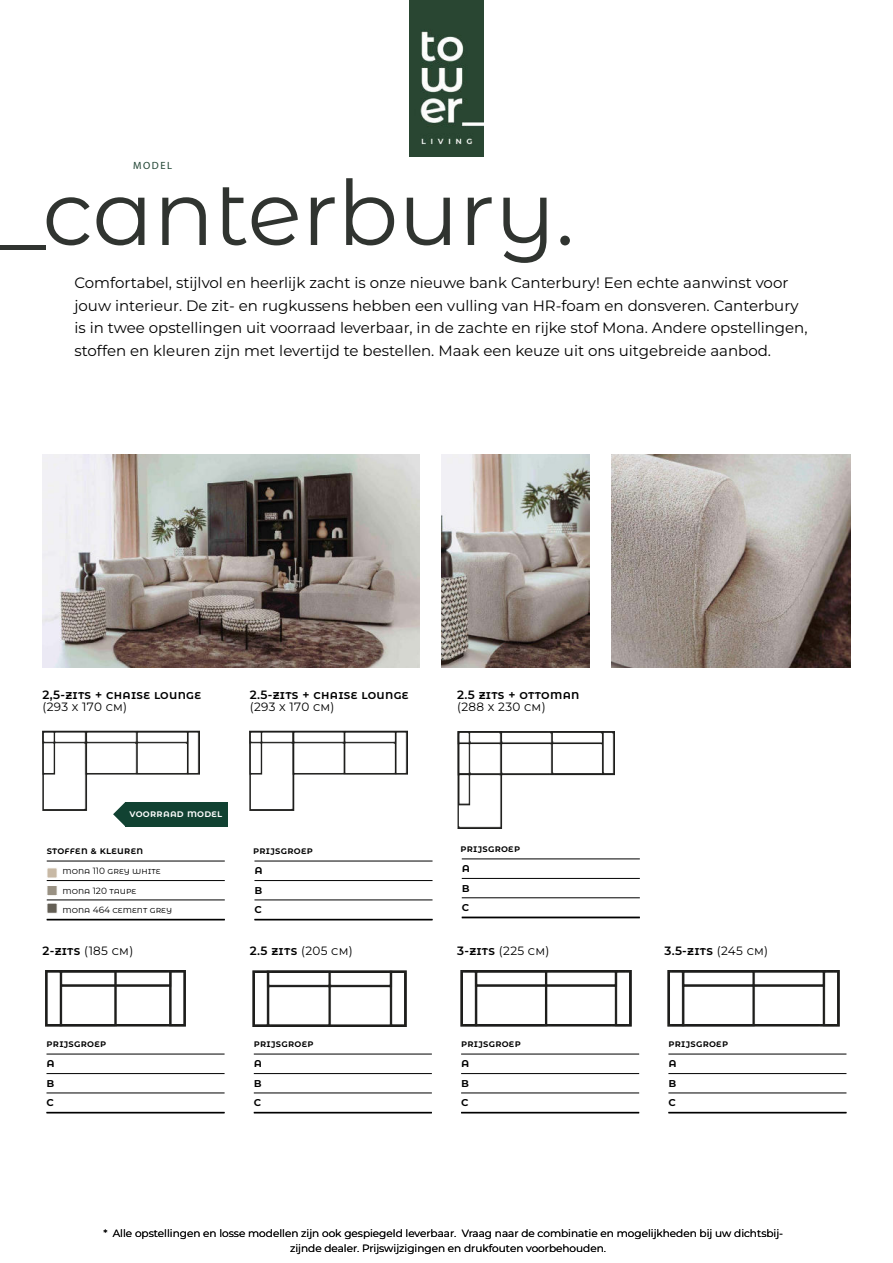
<style>
.page{position:relative;width:893px;height:1263px;background:#fff}
.page>*{position:absolute;margin:0;border:0;box-sizing:border-box;transform-origin:0 0}
.t1{font:90px "Montserrat Alternates";color:#303430}
.t2{font:15px/22.5px "Montserrat";color:#000}
.t3{font:600 12px/19.5px "Montserrat Alternates";letter-spacing:.025em;color:#000;text-align:justify}
.t4{font:12px "Montserrat";letter-spacing:.025em;color:#000}
.t5{font:10.5px/14.2px "Montserrat";color:#000}
.t6{font:10.5px "Myriad Pro";letter-spacing:.145em;color:#214434}
.t7{font:600 9.75px "Montserrat Alternates";letter-spacing:.025em;color:#000}
.t8{font:600 9.75px "Montserrat Alternates";letter-spacing:.025em;color:#fff}
.t9{font:9px/19.5px "Montserrat Alternates";color:#000}
.s1{font-family:"Montserrat Alternates";font-weight:600}
.s2{font-family:"Montserrat";font-weight:400}
</style>
<div class="page">
<img style="left:250px;top:730px;width:157px;height:80px">
<img style="left:457px;top:731px;width:157px;height:97px">
<img style="left:43px;top:454px;width:377px;height:213px">
<img style="left:441px;top:454px;width:149px;height:213px">
<img style="left:611px;top:454px;width:239px;height:213px">
<img style="left:668px;top:970px;width:171px;height:57px">
<hr style="left:668px;top:1054px;width:178px;height:1px;background:#000">
<hr style="left:668px;top:1073px;width:178px;height:1px;background:#000">
<hr style="left:668px;top:1112px;width:178px;height:1px;background:#000">
<hr style="left:668px;top:1093px;width:178px;height:1px;background:#000">
<hr style="left:461px;top:1054px;width:178px;height:1px;background:#000">
<hr style="left:461px;top:1073px;width:178px;height:1px;background:#000">
<hr style="left:461px;top:1112px;width:178px;height:1px;background:#000">
<hr style="left:461px;top:1093px;width:178px;height:1px;background:#000">
<hr style="left:254px;top:1054px;width:178px;height:1px;background:#000">
<hr style="left:254px;top:1073px;width:178px;height:1px;background:#000">
<hr style="left:254px;top:1112px;width:178px;height:1px;background:#000">
<hr style="left:254px;top:1093px;width:178px;height:1px;background:#000">
<hr style="left:47px;top:1054px;width:178px;height:1px;background:#000">
<hr style="left:47px;top:1073px;width:178px;height:1px;background:#000">
<hr style="left:47px;top:1112px;width:178px;height:1px;background:#000">
<hr style="left:47px;top:1093px;width:178px;height:1px;background:#000">
<img style="left:43px;top:730px;width:157px;height:80px">
<svg style="left:113px;top:802px;width:12px;height:24px"></svg>
<div style="left:125px;top:802px;width:103px;height:24px;background:#114232"></div>
<hr style="left:47px;top:861px;width:178px;height:1px;background:#000">
<hr style="left:47px;top:880px;width:178px;height:1px;background:#000">
<hr style="left:47px;top:919px;width:178px;height:1px;background:#000">
<hr style="left:47px;top:900px;width:178px;height:1px;background:#000">
<div style="left:47px;top:868px;width:10px;height:10px;background:#c8b9a5;border:1px solid #fff"></div>
<div style="left:47px;top:885px;width:10px;height:11px;background:#999183;border:1px solid #fff"></div>
<div style="left:47px;top:903px;width:10px;height:10px;background:#645f55"></div>
<hr style="left:254px;top:861px;width:179px;height:1px;background:#000">
<hr style="left:254px;top:880px;width:179px;height:1px;background:#000">
<hr style="left:254px;top:919px;width:179px;height:1px;background:#000">
<hr style="left:254px;top:900px;width:179px;height:1px;background:#000">
<hr style="left:462px;top:858px;width:178px;height:1px;background:#000">
<hr style="left:462px;top:878px;width:178px;height:1px;background:#000">
<hr style="left:462px;top:917px;width:178px;height:1px;background:#000">
<hr style="left:462px;top:897px;width:178px;height:1px;background:#000">
<img style="left:461px;top:970px;width:171px;height:57px">
<img style="left:253px;top:970px;width:154px;height:57px">
<img style="left:45px;top:970px;width:141px;height:57px">
<img style="left:409px;top:0;width:75px;height:156px">
<p class="t6" style="left:133px;top:159px;width:40px">MODEL</p>
<h1 class="t1" style="left:0;top:178px;width:576px">_canterbury.</h1>
<p class="t2" style="left:74px;top:273px;width:735px">Comfortabel, stijlvol en heerlijk zacht is onze nieuwe bank Canterbury! Een echte aanwinst voor jouw interieur. De zit- en rugkussens hebben een vulling van HR-foam en donsveren. Canterbury is in twee opstellingen uit voorraad leverbaar, in de zachte en rijke stof Mona. Andere opstellingen, stoffen en kleuren zijn met levertijd te bestellen. Maak een keuze uit ons uitgebreide aanbod.</p>
<p class="t3" style="left:43px;top:684px;width:160px">2,5-ZITS + CHAISE LOUNGE</p>
<p class="t4" style="left:43px;top:698px;width:86px">(293 x 170 cm)</p>
<p class="t3" style="left:250px;top:684px;width:160px">2.5-ZITS + CHAISE LOUNGE</p>
<p class="t4" style="left:250px;top:698px;width:86px">(293 x 170 cm)</p>
<p class="t3" style="left:457px;top:684px;width:124px">2.5 ZITS + OTTOMAN</p>
<p class="t4" style="left:457px;top:698px;width:90px">(288 x 230 cm)</p>
<p class="t8" style="left:130px;top:806px;width:94px">VOORRAAD MODEL</p>
<p class="t7" style="left:47px;top:844px;width:98px">STOFFEN &amp; KLEUREN</p>
<p class="t9" style="left:62px;top:861px;width:111px">mona 110 grey white mona 120 taupe<br>mona 464 cement grey</p>
<p class="t7" style="left:253px;top:844px;width:61px">PRIJSGROEP</p>
<p class="t7" style="left:460px;top:842px;width:61px">PRIJSGROEP</p>
<p class="t3" style="left:254px;top:860px;width:10px">A B C</p>
<p class="t3" style="left:462px;top:857px;width:10px">A B C</p>
<p class="t4" style="left:43px;top:943px;width:92px"><span class="s1">2-ZITS</span> (185 cm)</p>
<p class="t3" style="left:250px;top:941px;width:104px">2.5 ZITS <span class="s2">(205 cm)</span></p>
<p class="t4" style="left:457px;top:943px;width:94px"><span class="s1">3-ZITS</span> (225 cm)</p>
<p class="t7" style="left:47px;top:1037px;width:61px">PRIJSGROEP</p>
<p class="t3" style="left:47px;top:1053px;width:10px">A B C</p>
<p class="t7" style="left:254px;top:1037px;width:61px">PRIJSGROEP</p>
<p class="t3" style="left:254px;top:1053px;width:10px">A B C</p>
<p class="t7" style="left:461px;top:1037px;width:61px">PRIJSGROEP</p>
<p class="t3" style="left:461px;top:1053px;width:10px">A B C</p>
<p class="t3" style="left:664px;top:941px;width:105px">3.5-ZITS <span class="s2">(245 cm)</span></p>
<p class="t7" style="left:668px;top:1037px;width:61px">PRIJSGROEP</p>
<p class="t3" style="left:668px;top:1053px;width:10px">A B C</p>
<p class="t5" style="left:290px;top:1227px;width:495px;text-indent:-187px">* Alle opstellingen en losse modellen zijn ook gespiegeld leverbaar. Vraag naar de combinatie en mogelijkheden bij uw dichtsbij&shy;zijnde dealer. Prijswijzigingen en drukfouten voorbehouden.</p>
</div>
